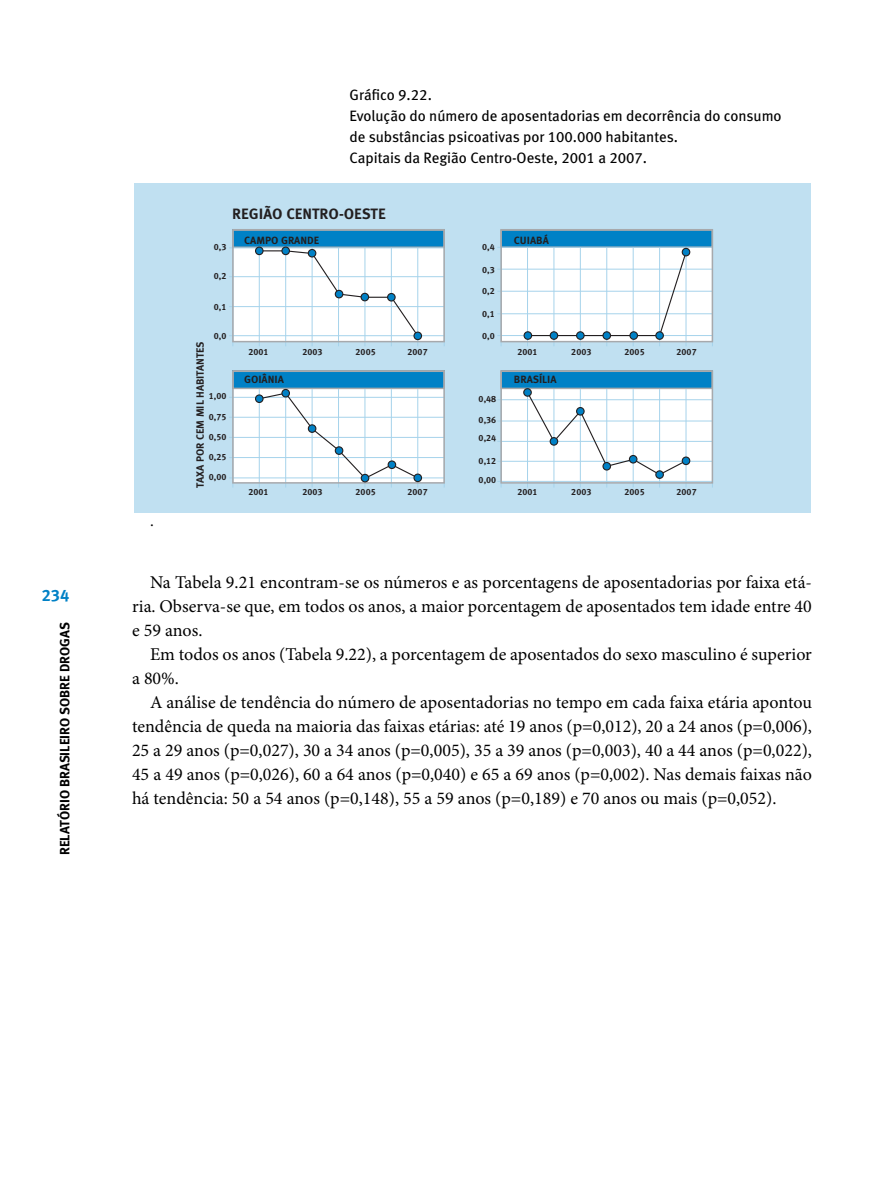
<style>
.page{position:relative;width:893px;height:1191px;background:#fff}
.page>*{position:absolute;margin:0;border:0;box-sizing:border-box;transform-origin:0 0}
.t1{font:18px/24px "Minion Pro";color:#000;text-align:justify}
.t2{font:16.5px "Meta Bold LF";color:#0081c6}
.t3{font:16.5px "Minion Pro";color:#000}
.t4{font:15px/21px "Meta Book LF";color:#000}
.t5{font:15px "Meta Bold LF Caps";color:#231f20}
.t6{font:13.5px "Meta Bold LF";color:#000}
.t7{font:10.5px "Meta Bold LF Caps";color:#231f20}
.t8{font:9px/19.8px "Meta Bold LF Caps";color:#231f20}
</style>
<div class="page">
<div style="left:134px;top:183px;width:676px;height:330px;background:#c0e0f1"></div>
<div style="left:233px;top:371px;width:211px;height:111px;background:#fff"></div>
<div style="left:233px;top:371px;width:211px;height:17px;background:#0081c6"></div>
<div style="left:232px;top:370px;width:213px;height:19px;border:2px solid #a7a9ac"></div>
<div style="left:501px;top:371px;width:211px;height:111px;background:#fff"></div>
<div style="left:501px;top:371px;width:211px;height:17px;background:#0081c6"></div>
<div style="left:500px;top:370px;width:213px;height:19px;border:2px solid #a7a9ac"></div>
<div style="left:233px;top:230px;width:211px;height:111px;background:#fff"></div>
<div style="left:233px;top:230px;width:211px;height:17px;background:#0081c6"></div>
<div style="left:501px;top:230px;width:211px;height:111px;background:#fff"></div>
<div style="left:501px;top:230px;width:211px;height:17px;background:#0081c6"></div>
<hr style="left:229px;top:248px;width:215px;height:1px;background:#a6d3eb">
<hr style="left:229px;top:306px;width:215px;height:1px;background:#a6d3eb">
<hr style="left:229px;top:276px;width:215px;height:1px;background:#a6d3eb">
<hr style="left:229px;top:335px;width:215px;height:1px;background:#a6d3eb">
<hr style="left:229px;top:397px;width:215px;height:1px;background:#a6d3eb">
<hr style="left:229px;top:437px;width:215px;height:1px;background:#a6d3eb">
<hr style="left:229px;top:417px;width:215px;height:1px;background:#a6d3eb">
<hr style="left:229px;top:457px;width:215px;height:1px;background:#a6d3eb">
<hr style="left:229px;top:477px;width:215px;height:1px;background:#a6d3eb">
<hr style="left:285px;top:389px;width:1px;height:98px;background:#a6d3eb">
<hr style="left:259px;top:389px;width:1px;height:98px;background:#a6d3eb">
<hr style="left:233px;top:389px;width:1px;height:98px;background:#a6d3eb">
<hr style="left:391px;top:389px;width:1px;height:98px;background:#a6d3eb">
<hr style="left:365px;top:389px;width:1px;height:98px;background:#a6d3eb">
<hr style="left:338px;top:389px;width:1px;height:98px;background:#a6d3eb">
<hr style="left:312px;top:389px;width:1px;height:98px;background:#a6d3eb">
<hr style="left:444px;top:389px;width:1px;height:98px;background:#a6d3eb">
<hr style="left:417px;top:389px;width:1px;height:98px;background:#a6d3eb">
<div style="left:232px;top:370px;width:213px;height:113px;border:2px solid #a7a9ac"></div>
<hr style="left:497px;top:399px;width:215px;height:1px;background:#a6d3eb">
<hr style="left:497px;top:481px;width:215px;height:1px;background:#a6d3eb">
<hr style="left:497px;top:421px;width:215px;height:1px;background:#a6d3eb">
<hr style="left:497px;top:441px;width:215px;height:1px;background:#a6d3eb">
<hr style="left:497px;top:461px;width:215px;height:1px;background:#a6d3eb">
<hr style="left:554px;top:389px;width:1px;height:98px;background:#a6d3eb">
<hr style="left:527px;top:389px;width:1px;height:98px;background:#a6d3eb">
<hr style="left:501px;top:389px;width:1px;height:98px;background:#a6d3eb">
<hr style="left:659px;top:389px;width:1px;height:98px;background:#a6d3eb">
<hr style="left:633px;top:389px;width:1px;height:98px;background:#a6d3eb">
<hr style="left:606px;top:389px;width:1px;height:98px;background:#a6d3eb">
<hr style="left:580px;top:389px;width:1px;height:98px;background:#a6d3eb">
<hr style="left:712px;top:389px;width:1px;height:98px;background:#a6d3eb">
<hr style="left:686px;top:389px;width:1px;height:98px;background:#a6d3eb">
<div style="left:500px;top:370px;width:213px;height:113px;border:2px solid #a7a9ac"></div>
<hr style="left:285px;top:248px;width:1px;height:98px;background:#a6d3eb">
<hr style="left:259px;top:248px;width:1px;height:98px;background:#a6d3eb">
<hr style="left:233px;top:248px;width:1px;height:98px;background:#a6d3eb">
<hr style="left:391px;top:248px;width:1px;height:98px;background:#a6d3eb">
<hr style="left:365px;top:248px;width:1px;height:98px;background:#a6d3eb">
<hr style="left:338px;top:248px;width:1px;height:98px;background:#a6d3eb">
<hr style="left:312px;top:248px;width:1px;height:98px;background:#a6d3eb">
<hr style="left:444px;top:248px;width:1px;height:98px;background:#a6d3eb">
<hr style="left:417px;top:248px;width:1px;height:98px;background:#a6d3eb">
<div style="left:232px;top:229px;width:213px;height:113px;border:2px solid #a7a9ac"></div>
<hr style="left:497px;top:269px;width:215px;height:1px;background:#a6d3eb">
<hr style="left:497px;top:247px;width:215px;height:1px;background:#a6d3eb">
<hr style="left:497px;top:291px;width:215px;height:1px;background:#a6d3eb">
<hr style="left:497px;top:313px;width:215px;height:1px;background:#a6d3eb">
<hr style="left:497px;top:335px;width:215px;height:1px;background:#a6d3eb">
<hr style="left:554px;top:248px;width:1px;height:98px;background:#a6d3eb">
<hr style="left:527px;top:248px;width:1px;height:98px;background:#a6d3eb">
<hr style="left:501px;top:248px;width:1px;height:98px;background:#a6d3eb">
<hr style="left:659px;top:248px;width:1px;height:98px;background:#a6d3eb">
<hr style="left:633px;top:248px;width:1px;height:98px;background:#a6d3eb">
<hr style="left:606px;top:248px;width:1px;height:98px;background:#a6d3eb">
<hr style="left:580px;top:248px;width:1px;height:98px;background:#a6d3eb">
<hr style="left:712px;top:248px;width:1px;height:98px;background:#a6d3eb">
<hr style="left:686px;top:248px;width:1px;height:98px;background:#a6d3eb">
<div style="left:500px;top:229px;width:213px;height:113px;border:2px solid #a7a9ac"></div>
<div style="left:255px;top:394px;width:9px;height:9px;border:1px solid #231f20;border-radius:50%"></div>
<svg style="left:256px;top:389px;width:165px;height:93px"></svg>
<div style="left:413px;top:473px;width:9px;height:9px;border:1px solid #231f20;border-radius:50%"></div>
<div style="left:523px;top:388px;width:9px;height:9px;border:1px solid #231f20;border-radius:50%"></div>
<div style="left:655px;top:470px;width:9px;height:9px;border:1px solid #231f20;border-radius:50%"></div>
<svg style="left:524px;top:389px;width:166px;height:89px"></svg>
<div style="left:682px;top:456px;width:8px;height:9px;border:1px solid #231f20;border-radius:50%"></div>
<div style="left:255px;top:246px;width:9px;height:9px;border:1px solid #231f20;border-radius:50%"></div>
<div style="left:281px;top:246px;width:9px;height:9px;border:1px solid #231f20;border-radius:50%"></div>
<svg style="left:256px;top:247px;width:165px;height:93px"></svg>
<div style="left:413px;top:331px;width:9px;height:9px;border:1px solid #231f20;border-radius:50%"></div>
<div style="left:524px;top:331px;width:8px;height:9px;border:1px solid #231f20;border-radius:50%"></div>
<div style="left:550px;top:331px;width:8px;height:9px;border:1px solid #231f20;border-radius:50%"></div>
<div style="left:576px;top:331px;width:9px;height:9px;border:1px solid #231f20;border-radius:50%"></div>
<div style="left:602px;top:331px;width:9px;height:9px;border:1px solid #231f20;border-radius:50%"></div>
<div style="left:655px;top:331px;width:9px;height:9px;border:1px solid #231f20;border-radius:50%"></div>
<div style="left:629px;top:331px;width:9px;height:9px;border:1px solid #231f20;border-radius:50%"></div>
<svg style="left:524px;top:248px;width:166px;height:91px"></svg>
<div style="left:682px;top:248px;width:8px;height:8px;border:1px solid #231f20;border-radius:50%"></div>
<p class="t2" style="left:42px;top:589px;width:29px">234</p>
<p class="t6" style="left:60px;top:855px;width:234px;rotate:-90deg">RELATÓRIO BRASILEIRO SOBRE DROGAS</p>
<p class="t4" style="left:350px;top:86px;width:434px">Gráfico 9.22.<br>Evolução do número de aposentadorias em decorrência do consumo de substâncias psicoativas por 100.000 habitantes.<br>Capitais da Região Centro-Oeste, 2001 a 2007.</p>
<p class="t3" style="left:150px;top:514px;width:5px">.</p>
<p class="t5" style="left:232px;top:205px;width:155px">REGIÃO CENTRO-OESTE</p>
<p class="t8" style="left:214px;top:237px;width:14px">0,3</p>
<p class="t8" style="left:214px;top:266px;width:14px">0,2</p>
<p class="t8" style="left:214px;top:297px;width:14px">0,1</p>
<p class="t8" style="left:214px;top:326px;width:14px">0,0</p>
<p class="t7" style="left:194px;top:487px;width:148px;rotate:-90deg">TAXA POR CEM MIL HABITANTES</p>
<p class="t8" style="left:209px;top:386px;width:19px">1,00</p>
<p class="t8" style="left:209px;top:407px;width:19px">0,75</p>
<p class="t8" style="left:209px;top:427px;width:19px">0,50<br>0,25</p>
<p class="t8" style="left:209px;top:467px;width:19px">0,00</p>
<p class="t7" style="left:244px;top:234px;width:77px">CAMPO GRANDE</p>
<p class="t8" style="left:248px;top:342px;width:22px">2001</p>
<p class="t8" style="left:302px;top:342px;width:22px">2003</p>
<p class="t8" style="left:356px;top:342px;width:22px">2005</p>
<p class="t8" style="left:408px;top:342px;width:22px">2007</p>
<p class="t7" style="left:244px;top:373px;width:41px">GOIÂNIA</p>
<p class="t8" style="left:248px;top:482px;width:22px">2001</p>
<p class="t8" style="left:302px;top:482px;width:22px">2003</p>
<p class="t8" style="left:356px;top:482px;width:22px">2005</p>
<p class="t8" style="left:408px;top:482px;width:22px">2007</p>
<p class="t8" style="left:482px;top:237px;width:14px">0,4</p>
<p class="t8" style="left:482px;top:260px;width:14px">0,3</p>
<p class="t8" style="left:482px;top:281px;width:14px">0,2</p>
<p class="t8" style="left:482px;top:326px;width:14px">0,0</p>
<p class="t8" style="left:482px;top:304px;width:14px">0,1</p>
<p class="t8" style="left:479px;top:389px;width:19px">0,48</p>
<p class="t8" style="left:479px;top:411px;width:19px;line-height:18px">0,36<br>0,24</p>
<p class="t8" style="left:479px;top:451px;width:19px">0,12</p>
<p class="t8" style="left:479px;top:470px;width:19px">0,00</p>
<p class="t7" style="left:514px;top:234px;width:36px">CUIABÁ</p>
<p class="t8" style="left:517px;top:342px;width:22px">2001</p>
<p class="t8" style="left:571px;top:342px;width:22px">2003</p>
<p class="t8" style="left:625px;top:342px;width:22px">2005</p>
<p class="t8" style="left:676px;top:342px;width:22px">2007</p>
<p class="t7" style="left:514px;top:373px;width:44px">BRASÍLIA</p>
<p class="t8" style="left:517px;top:482px;width:22px">2001</p>
<p class="t8" style="left:571px;top:482px;width:22px">2003</p>
<p class="t8" style="left:625px;top:482px;width:22px">2005</p>
<p class="t8" style="left:676px;top:482px;width:22px">2007</p>
<p class="t1" style="left:132px;top:571px;width:681px;text-indent:18px">Na Tabela 9.21 encontram-se os números e as porcentagens de aposentadorias por faixa etá&shy;ria. Observa-se que, em todos os anos, a maior porcentagem de aposentados tem idade entre 40 e 59 anos.</p>
<p class="t1" style="left:132px;top:643px;width:681px;text-indent:18px">Em todos os anos (Tabela 9.22), a porcentagem de aposentados do sexo masculino é superior a 80%.</p>
<p class="t1" style="left:132px;top:691px;width:681px;text-indent:18px">A análise de tendência do número de aposentadorias no tempo em cada faixa etária apontou tendência de queda na maioria das faixas etárias: até 19 anos (p=0,012), 20 a 24 anos (p=0,006), 25 a 29 anos (p=0,027), 30 a 34 anos (p=0,005), 35 a 39 anos (p=0,003), 40 a 44 anos (p=0,022), 45 a 49 anos (p=0,026), 60 a 64 anos (p=0,040) e 65 a 69 anos (p=0,002). Nas demais faixas não há tendência: 50 a 54 anos (p=0,148), 55 a 59 anos (p=0,189) e 70 anos ou mais (p=0,052).</p>
</div>
